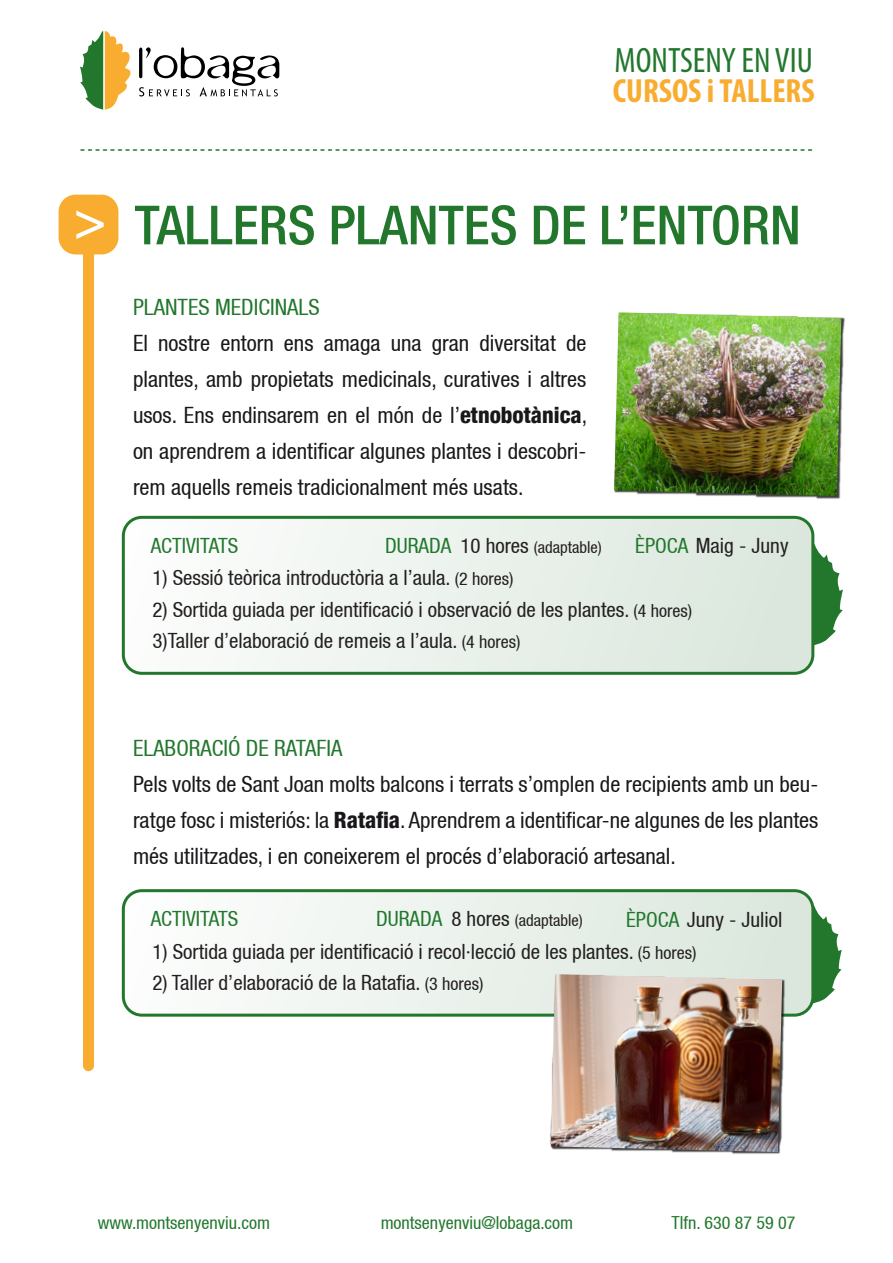
<style>
.page{position:relative;width:893px;height:1263px;background:#fff}
.page>*{position:absolute;margin:0;border:0;box-sizing:border-box;transform-origin:0 0}
.t1{font:500 condensed 54px "Helvetica 67";color:#22772d}
.t2{font:500 condensed 54px "Helvetica 67";color:#fff}
.t3{font:condensed 35.4px "Myriad Pro";color:#22772d}
.t4{font:700 condensed 33.6px "Myriad Pro";color:#f8ad31}
.t5{font:condensed 22.5px/36px "Helvetica 57";color:#1a171b;text-align:justify}
.t6{font:condensed 22.5px "Helvetica 57";color:#22772d}
.t7{font:condensed 21px/31.5px "Helvetica 57";color:#231f20}
.t8{font:condensed 21px "Helvetica 57";color:#22772d}
.t9{font:condensed 18px "Helvetica 57";color:#22772d}
.t10{font:condensed 16.5px "Helvetica 57";color:#231f20}
.s1{font-family:"Helvetica 87";font-weight:800}
.s2{font-size:21px;color:#22772d}
.s3{font-size:21px}
.s4{color:#22772d}
.s5{font-size:18px}
</style>
<div class="page">
<svg style="left:139px;top:47px;width:140px;height:49px"></svg>
<svg style="left:80px;top:31px;width:51px;height:79px"></svg>
<svg style="left:81px;top:149px;width:731px;height:2px"></svg>
<svg style="left:59px;top:195px;width:59px;height:876px"></svg>
<svg style="left:122px;top:889px;width:692px;height:128px;fill:#ecf2ed"></svg>
<svg style="left:813px;top:905px;width:29px;height:98px"></svg>
<img style="left:550px;top:974px;width:235px;height:180px">
<img style="left:551px;top:974px;width:231px;height:178px">
<svg style="left:122px;top:516px;width:692px;height:159px;fill:#eaf1eb"></svg>
<svg style="left:813px;top:543px;width:30px;height:102px"></svg>
<img style="left:755px;top:317px;width:90px;height:182px">
<img style="left:614px;top:312px;width:227px;height:184px">
<h2 class="t3" style="left:615px;top:39px;width:200px">MONTSENY EN VIU</h2>
<h3 class="t4" style="left:613px;top:70px;width:203px">CURSOS i TALLERS</h3>
<h1 class="t2" style="left:74px;top:187px;width:34px">&gt;</h1>
<h1 class="t1" style="left:135px;top:193px;width:668px">TALLERS PLANTES DE L’ENTORN</h1>
<p class="t6" style="left:133px;top:294px;width:188px">PLANTES MEDICINALS</p>
<p class="t5" style="left:133px;top:325px;width:456px">El nostre entorn ens amaga una gran diversitat de plantes, amb propietats medicinals, curatives i altres usos. Ens endinsarem en el món de l’<span class="s1">etnobotànica</span>, on aprendrem a identificar algunes plantes i descobri&shy;rem aquells remeis tradicionalment més usats.</p>
<p class="t10" style="left:385px;top:538px;width:218px"><span class="s2">DURADA</span> <span class="s3">10 hores</span> (adaptable)</p>
<p class="t7" style="left:635px;top:530px;width:155px"><span class="s4">ÈPOCA</span> Maig - Juny</p>
<p class="t8" style="left:151px;top:533px;width:89px">ACTIVITATS</p>
<p class="t7" style="left:153px;top:562px;width:362px">1) Sessió teòrica introductòria a l’aula. <span class="s5">(2 hores)</span></p>
<p class="t7" style="left:153px;top:594px;width:541px">2) Sortida guiada per identificació i observació de les plantes. <span class="s5">(4 hores)<br></span>3)Taller d’elaboració de remeis a l’aula. <span class="s5">(4 hores)</span></p>
<p class="t6" style="left:133px;top:735px;width:211px">ELABORACIÓ DE RATAFIA</p>
<p class="t5" style="left:133px;top:766px;width:687px">Pels volts de Sant Joan molts balcons i terrats s’omplen de recipients amb un beu&shy;ratge fosc i misteriós: la <span class="s1">Ratafia</span>. Aprendrem a identificar-ne algunes de les plantes més utilitzades, i en coneixerem el procés d’elaboració artesanal.</p>
<p class="t10" style="left:376px;top:911px;width:208px"><span class="s2">DURADA</span> <span class="s3">8 hores</span> (adaptable)</p>
<p class="t7" style="left:626px;top:903px;width:158px"><span class="s4">ÈPOCA</span> Juny - Juliol</p>
<p class="t8" style="left:151px;top:907px;width:89px">ACTIVITATS</p>
<p class="t7" style="left:153px;top:935px;width:546px">1) Sortida guiada per identificació i recol·lecció de les plantes. <span class="s5">(5 hores)</span></p>
<p class="t7" style="left:153px;top:967px;width:332px">2) Taller d’elaboració de la Ratafia. <span class="s5">(3 hores)</span></p>
<p class="t9" style="left:98px;top:1212px;width:174px">www.montsenyenviu.com</p>
<p class="t9" style="left:381px;top:1212px;width:194px">montsenyenviu@lobaga.com</p>
<p class="t9" style="left:672px;top:1212px;width:125px">Tlfn. 630 87 59 07</p>
</div>
